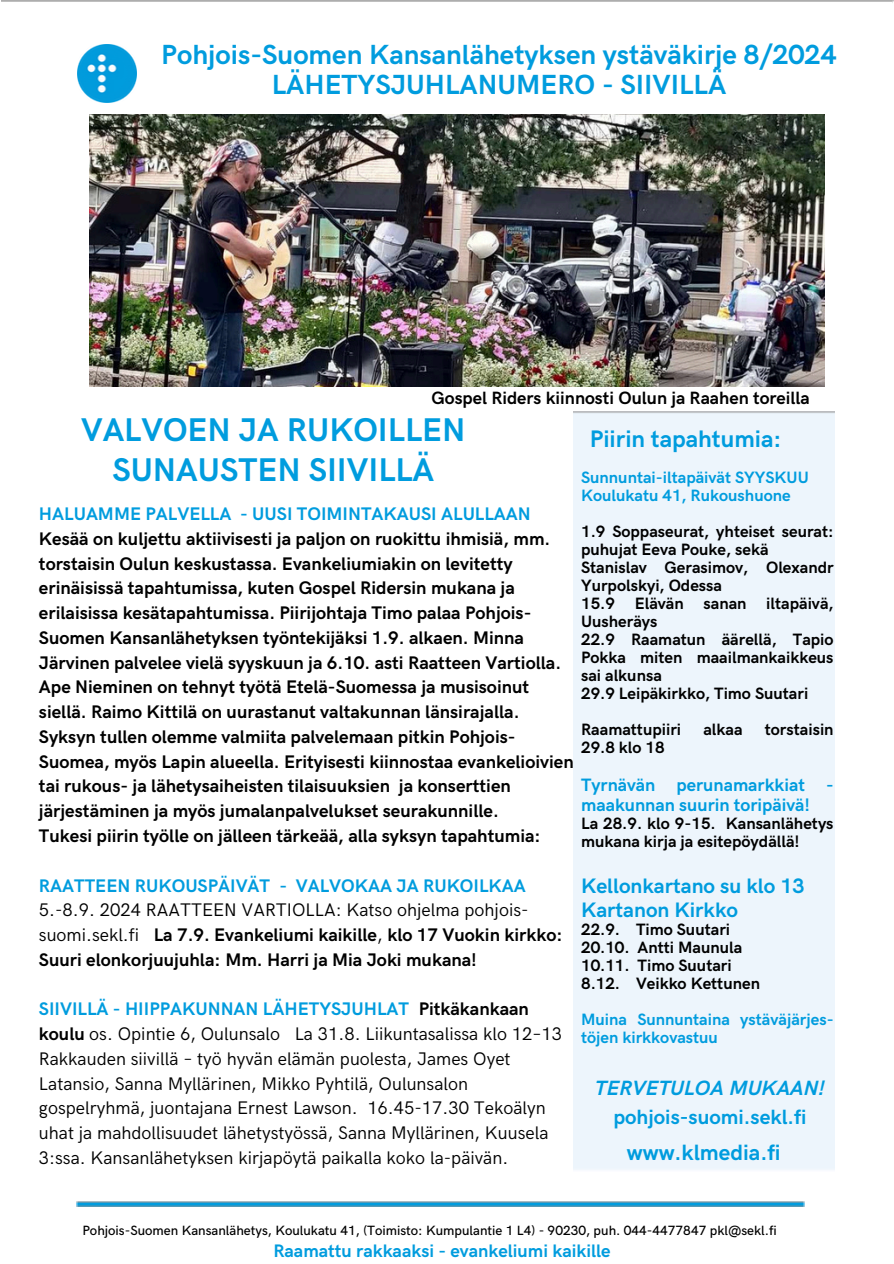
<style>
.page{position:relative;width:894px;height:1264px;background:#fff}
.page>*{position:absolute;margin:0;border:0;box-sizing:border-box;transform-origin:0 0}
.t1{font:700 33px/40.5px "HK Grotesk";color:#009cde;text-align:center}
.t2{font:700 27.75px/30.3px "HK Grotesk";color:#009cde;text-align:center}
.t3{font:700 24px "HK Grotesk";color:#009cde}
.t4{font:700 22.2px "HK Grotesk";color:#009cde}
.t5{font:700 21px/23.7px "HK Grotesk";color:#009cde}
.t6{font:700 20.7px/29.2px "HK Grotesk";color:#009cde;text-align:center}
.t7{font:700 18.3px/24.8px "HK Grotesk";color:#000}
.t8{font:18.3px/24.8px "HK Grotesk";color:#000}
.t9{font:700 18.15px "HK Grotesk";color:#009cde}
.t10{font:700 18px/20.2px "HK Grotesk";color:#009cde}
.t11{font:700 17.85px "HK Grotesk";color:#000}
.t12{font:700 16.5px/18px "HK Grotesk";color:#000}
.t13{font:700 16.5px/18px "HK Grotesk";color:#009cde}
.t14{font:500 13.5px "HK Grotesk";color:#000}
.s1{color:#009cde}
.s2{font-weight:400}
.s3{font-weight:700;color:#009cde}
.s4{font-weight:700}
.s5{color:#000}
.s6{font-style:italic}
</style>
<div class="page">
<img style="left:2px;top:0;width:891px;height:1207px">
<div style="left:573px;top:411px;width:260px;height:760px;background:#edf5fc"></div>
<img style="left:76px;top:1200px;width:728px;height:6px">
<img style="left:78px;top:44px;width:58px;height:59px">
<img style="left:89px;top:114px;width:735px;height:272px">
<h5 class="t2" style="left:161px;top:40px;width:676px">Pohjois-Suomen Kansanlähetyksen ystäväkirje 8/2024<br>LÄHETYSJUHLANUMERO - SIIVILLÄ</h5>
<h6 class="t11" style="left:431px;top:388px;width:379px">Gospel Riders kiinnosti Oulun ja Raahen toreilla</h6>
<h5 class="t1" style="left:81px;top:410px;width:386px">VALVOEN JA RUKOILLEN<br>SUNAUSTEN SIIVILLÄ</h5>
<h5 class="t7" style="left:39px;top:502px;width:536px"><span class="s1">HALUAMME PALVELLA - UUSI TOIMINTAKAUSI ALULLAAN </span>Kesää on kuljettu aktiivisesti ja paljon on ruokittu ihmisiä, mm. torstaisin Oulun keskustassa. Evankeliumiakin on levitetty erinäisissä tapahtumissa, kuten Gospel Ridersin mukana ja erilaisissa kesätapahtumissa. Piirijohtaja Timo palaa Pohjois-Suomen Kansanlähetyksen työntekijäksi 1.9. alkaen. Minna Järvinen palvelee vielä syyskuun ja 6.10. asti Raatteen Vartiolla.<br>Ape Nieminen on tehnyt työtä Etelä-Suomessa ja musisoinut siellä. Raimo Kittilä on uurastanut valtakunnan länsirajalla.<br>Syksyn tullen olemme valmiita palvelemaan pitkin Pohjois-Suomea, myös Lapin alueella. Erityisesti kiinnostaa evankelioivien tai rukous- ja lähetysaiheisten tilaisuuksien ja konserttien järjestäminen ja myös jumalanpalvelukset seurakunnille.<br>Tukesi piirin työlle on jälleen tärkeää, alla syksyn tapahtumia:</h5>
<h1 class="t7" style="left:39px;top:873px;width:525px"><span class="s1">RAATTEEN RUKOUSPÄIVÄT - VALVOKAA JA RUKOILKAA </span><span class="s2">5.-8.9. 2024 RAATTEEN VARTIOLLA: Katso ohjelma pohjois&shy;suomi.sekl.fi</span> La 7.9. Evankeliumi kaikille<span class="s2">,</span> klo 17 Vuokin kirkko:<br>Suuri elonkorjuujuhla: Mm. Harri ja Mia Joki mukana!</h1>
<p class="t8" style="left:39px;top:997px;width:524px"><span class="s3">SIIVILLÄ - HIIPPAKUNNAN LÄHETYSJUHLAT</span> <span class="s4">Pitkäkankaan koulu</span> os. Opintie 6, Oulunsalo La 31.8. Liikuntasalissa klo 12–13<br>Rakkauden siivillä – työ hyvän elämän puolesta, James Oyet Latansio, Sanna Myllärinen, Mikko Pyhtilä, Oulunsalon gospelryhmä, juontajana Ernest Lawson. 16.45-17.30 Tekoälyn uhat ja mahdollisuudet lähetystyössä, Sanna Myllärinen, Kuusela</p>
<h3 class="t8" style="left:39px;top:1145px;width:471px">3:ssa. Kansanlähetyksen kirjapöytä paikalla koko la-päivän.</h3>
<h5 class="t3" style="left:589px;top:426px;width:193px">Piirin tapahtumia:</h5>
<h4 class="t13" style="left:581px;top:468px;width:229px">Sunnuntai-iltapäivät SYYSKUU<br>Koulukatu 41, Rukoushuone</h4>
<h5 class="t12" style="left:581px;top:522px;width:254px">1.9 Soppaseurat, yhteiset seurat: puhujat Eeva Pouke, sekä<br>Stanislav Gerasimov, Olexandr<br>Yurpolskyi, Odessa<br>15.9 Elävän sanan iltapäivä,<br>Uusheräys<br>22.9 Raamatun äärellä, Tapio<br>Pokka miten maailmankaikkeus sai alkunsa<br>29.9 Leipäkirkko, Timo Suutari</h5>
<h4 class="t12" style="left:581px;top:720px;width:102px">Raamattupiiri</h4>
<h4 class="t12" style="left:703px;top:720px;width:41px">alkaa</h4>
<h4 class="t12" style="left:764px;top:720px;width:70px">torstaisin</h4>
<h4 class="t12" style="left:581px;top:738px;width:85px">29.8 klo 18</h4>
<h3 class="t10" style="left:581px;top:775px;width:254px">Tyrnävän perunamarkkiat - maakunnan suurin toripäivä!</h3>
<h3 class="t12" style="left:581px;top:815px;width:254px">La 28.9. klo 9-15. Kansanlähetys mukana kirja ja esitepöydällä!</h3>
<p class="t5" style="left:581px;top:875px;width:225px">Kellonkartano su klo 13<br>Kartanon Kirkko</p>
<p class="t12" style="left:581px;top:921px;width:163px">22.9. Timo Suutari<br>20.10. Antti Maunula<br>10.11. Timo Suutari<br>8.12.</p>
<p class="t13" style="left:581px;top:966px;width:254px;line-height:36px;text-indent:55px"><span class="s5">Veikko Kettunen<br></span>Muina Sunnuntaina ystäväjärjes-</p>
<p class="t13" style="left:581px;top:1029px;width:138px">töjen kirkkovastuu</p>
<h5 class="t6" style="left:594px;top:1074px;width:231px"><span class="s6">TERVETULOA MUKAAN! </span>pohjois-suomi.sekl.fi</h5>
<h6 class="t4" style="left:626px;top:1139px;width:155px">www.klmedia.fi</h6>
<h5 class="t14" style="left:82px;top:1222px;width:696px">Pohjois-Suomen Kansanlähetys, Koulukatu 41, (Toimisto: Kumpulantie 1 L4) - 90230, puh. 044-4477847 pkl@sekl.fi</h5>
<h5 class="t9" style="left:273px;top:1240px;width:339px">Raamattu rakkaaksi - evankeliumi kaikille</h5>
</div>
